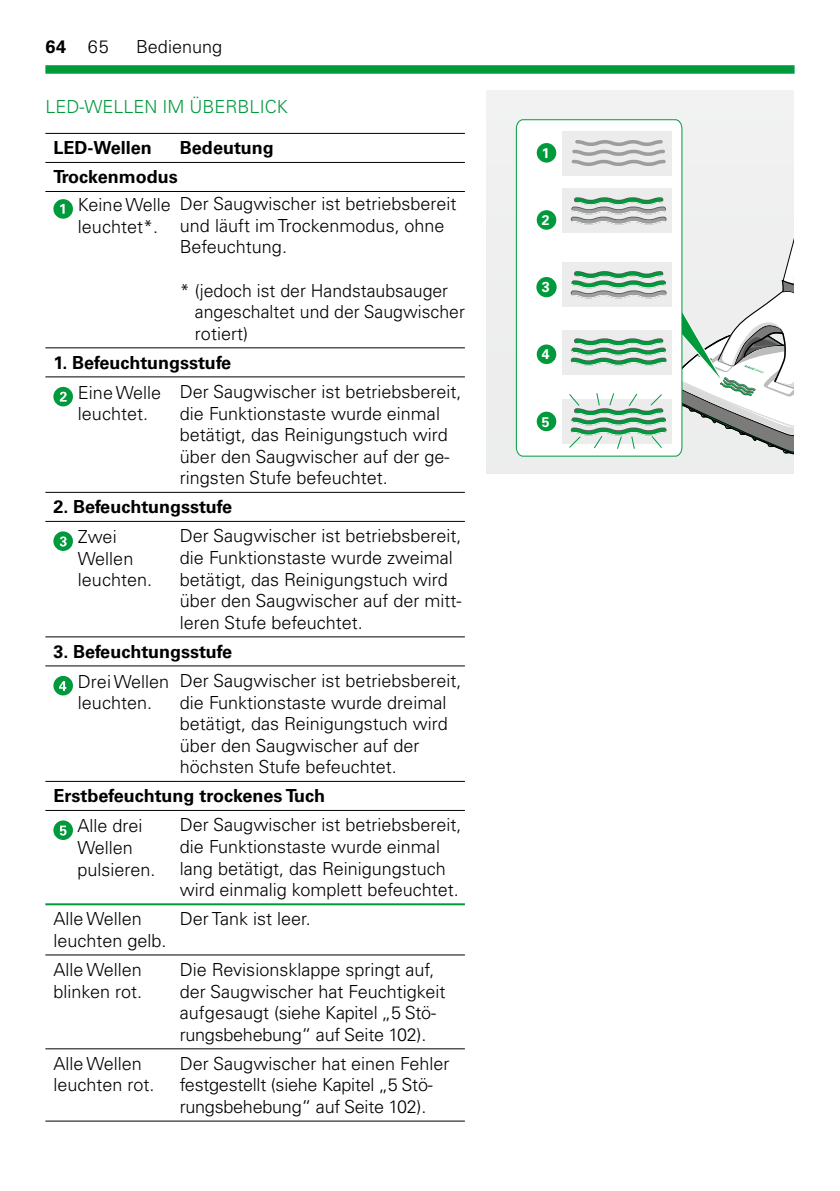
<style>
.page{position:relative;width:840px;height:1191px;background:#fff}
.page>*{position:absolute;margin:0;border:0;box-sizing:border-box;transform-origin:0 0}
.t1{font:300 18px/21.6px "Univers LT Pro 45";color:#000}
.t2{font:700 18px "Univers LT Pro 65";color:#000}
.t3{font:300 18px "Univers LT Pro 45";color:#009a3d}
.t4{font:700 14.4px "Univers LT Std";color:#fff}
.t5{font:700 14px "Univers LT Std";color:#fff}
.s1{font-family:"Univers LT Pro 45";font-weight:300}
</style>
<div class="page">
<div style="left:45px;top:65px;width:749px;height:9px;background:#009a3d"></div>
<hr style="left:45px;top:954px;width:135px;height:1px;background:#000">
<hr style="left:180px;top:954px;width:284px;height:1px;background:#000">
<hr style="left:45px;top:1048px;width:135px;height:1px;background:#000">
<hr style="left:180px;top:1048px;width:284px;height:1px;background:#000">
<hr style="left:45px;top:1120px;width:135px;height:1px;background:#000">
<hr style="left:180px;top:1120px;width:284px;height:1px;background:#000">
<hr style="left:45px;top:133px;width:135px;height:1px;background:#000">
<hr style="left:180px;top:133px;width:284px;height:1px;background:#000">
<hr style="left:45px;top:162px;width:135px;height:1px;background:#000">
<hr style="left:180px;top:162px;width:284px;height:1px;background:#000">
<hr style="left:45px;top:191px;width:135px;height:1px;background:#000">
<hr style="left:180px;top:191px;width:284px;height:1px;background:#000">
<hr style="left:45px;top:347px;width:135px;height:1px;background:#000">
<hr style="left:180px;top:347px;width:284px;height:1px;background:#000">
<hr style="left:45px;top:376px;width:135px;height:1px;background:#000">
<hr style="left:180px;top:376px;width:284px;height:1px;background:#000">
<hr style="left:45px;top:492px;width:135px;height:1px;background:#000">
<hr style="left:180px;top:492px;width:284px;height:1px;background:#000">
<hr style="left:45px;top:521px;width:135px;height:1px;background:#000">
<hr style="left:180px;top:521px;width:284px;height:1px;background:#000">
<hr style="left:45px;top:636px;width:135px;height:1px;background:#000">
<hr style="left:180px;top:636px;width:284px;height:1px;background:#000">
<hr style="left:45px;top:665px;width:135px;height:1px;background:#000">
<hr style="left:180px;top:665px;width:284px;height:1px;background:#000">
<hr style="left:45px;top:781px;width:135px;height:1px;background:#000">
<hr style="left:180px;top:781px;width:284px;height:1px;background:#000">
<hr style="left:45px;top:810px;width:135px;height:1px;background:#000">
<hr style="left:180px;top:810px;width:284px;height:1px;background:#000">
<hr style="left:45px;top:903px;width:135px;height:2px;background:#009a3d">
<hr style="left:180px;top:903px;width:284px;height:2px;background:#009a3d">
<div style="left:53px;top:199px;width:20px;height:20px;background:#009a3d;border-radius:50%"></div>
<svg style="left:60px;top:204px;width:5px;height:10px"></svg>
<div style="left:53px;top:387px;width:20px;height:19px;background:#009a3d;border-radius:50%"></div>
<svg style="left:60px;top:392px;width:7px;height:9px"></svg>
<svg style="left:53px;top:531px;width:20px;height:20px"></svg>
<svg style="left:60px;top:536px;width:7px;height:10px"></svg>
<div style="left:53px;top:676px;width:20px;height:19px;background:#009a3d;border-radius:50%"></div>
<svg style="left:59px;top:681px;width:7px;height:10px"></svg>
<div style="left:53px;top:820px;width:20px;height:20px;background:#009a3d;border-radius:50%"></div>
<svg style="left:60px;top:825px;width:7px;height:10px"></svg>
<div style="left:486px;top:91px;width:306px;height:383px;background:#f0f0f0"></div>
<svg style="left:515px;top:119px;width:167px;height:338px"></svg>
<div style="left:562px;top:329px;width:109px;height:45px;background:#ececed"></div>
<div style="left:562px;top:399px;width:109px;height:45px;background:#ececed"></div>
<div style="left:562px;top:262px;width:109px;height:45px;background:#ececed"></div>
<div style="left:562px;top:188px;width:109px;height:45px;background:#ececed"></div>
<svg style="left:570px;top:197px;width:96px;height:28px"></svg>
<div style="left:562px;top:131px;width:109px;height:45px;background:#ececed"></div>
<svg style="left:568px;top:233px;width:224px;height:222px"></svg>
<div style="left:536px;top:143px;width:20px;height:20px;background:#009a3d;border-radius:50%"></div>
<div style="left:536px;top:210px;width:20px;height:20px;background:#009a3d;border-radius:50%"></div>
<div style="left:536px;top:277px;width:20px;height:20px;background:#009a3d;border-radius:50%"></div>
<div style="left:536px;top:344px;width:20px;height:20px;background:#009a3d;border-radius:50%"></div>
<div style="left:536px;top:412px;width:20px;height:19px;background:#009a3d;border-radius:50%"></div>
<svg style="left:571px;top:140px;width:94px;height:26px"></svg>
<p class="t2" style="left:45px;top:36px;width:65px">64 <span class="s1">65</span></p>
<p class="t1" style="left:136px;top:36px;width:87px">Bedienung</p>
<p class="t3" style="left:45px;top:96px;width:244px">LED-WELLEN IM ÜBERBLICK</p>
<p class="t2" style="left:53px;top:137px;width:100px">LED-Wellen</p>
<p class="t2" style="left:180px;top:137px;width:95px">Bedeutung</p>
<p class="t2" style="left:53px;top:166px;width:126px">Trockenmodus</p>
<p class="t1" style="left:78px;top:194px;width:94px">Keine Welle leuchtet*.</p>
<p class="t1" style="left:180px;top:193px;width:278px">Der Saugwischer ist betriebsbereit und läuft im Trockenmodus, ohne<br>Befeuchtung.</p>
<p class="t1" style="left:195px;top:279px;width:271px;text-indent:-15px">* (jedoch ist der Handstaubsauger angeschaltet und der Saugwischer rotiert)</p>
<p class="t2" style="left:53px;top:352px;width:179px">1. Befeuchtungsstufe</p>
<p class="t1" style="left:78px;top:381px;width:85px">Eine Welle leuchtet.</p>
<p class="t1" style="left:180px;top:381px;width:283px">Der Saugwischer ist betriebsbereit, die Funktionstaste wurde einmal betätigt, das Reinigungstuch wird über den Saugwischer auf der ge&shy;ringsten Stufe befeuchtet.</p>
<p class="t2" style="left:53px;top:496px;width:180px">2. Befeuchtungsstufe</p>
<p class="t1" style="left:78px;top:526px;width:76px">Zwei<br>Wellen leuchten.</p>
<p class="t1" style="left:180px;top:525px;width:283px">Der Saugwischer ist betriebsbereit, die Funktionstaste wurde zweimal betätigt, das Reinigungstuch wird über den Saugwischer auf der mitt&shy;leren Stufe befeuchtet.</p>
<p class="t2" style="left:53px;top:641px;width:180px">3. Befeuchtungsstufe</p>
<p class="t1" style="left:78px;top:670px;width:93px">Drei Wellen leuchten.</p>
<p class="t1" style="left:180px;top:670px;width:283px">Der Saugwischer ist betriebsbereit, die Funktionstaste wurde dreimal betätigt, das Reinigungstuch wird über den Saugwischer auf der höchsten Stufe befeuchtet.</p>
<p class="t2" style="left:53px;top:785px;width:273px">Erstbefeuchtung trockenes Tuch</p>
<p class="t1" style="left:77px;top:815px;width:80px">Alle drei<br>Wellen pulsieren.</p>
<p class="t1" style="left:180px;top:814px;width:283px">Der Saugwischer ist betriebsbereit, die Funktionstaste wurde einmal lang betätigt, das Reinigungstuch wird einmalig komplett befeuchtet.</p>
<p class="t1" style="left:53px;top:908px;width:115px">Alle Wellen leuchten gelb.</p>
<p class="t1" style="left:180px;top:908px;width:132px">Der Tank ist leer.</p>
<p class="t1" style="left:53px;top:958px;width:90px">Alle Wellen blinken rot.</p>
<p class="t1" style="left:180px;top:958px;width:267px">Die Revisionsklappe springt auf, der Saugwischer hat Feuchtigkeit aufgesaugt (siehe Kapitel „5 Stö&shy;rungsbehebung“ auf Seite 102).</p>
<p class="t1" style="left:53px;top:1052px;width:103px">Alle Wellen leuchten rot.</p>
<p class="t1" style="left:180px;top:1052px;width:271px">Der Saugwischer hat einen Fehler festgestellt (siehe Kapitel „5 Stö&shy;rungsbehebung“ auf Seite 102).</p>
<p class="t5" style="left:541px;top:145px;width:9px">1</p>
<p class="t5" style="left:541px;top:212px;width:9px">2</p>
<p class="t4" style="left:541px;top:279px;width:10px">3</p>
<p class="t5" style="left:541px;top:346px;width:9px">4</p>
<p class="t5" style="left:541px;top:413px;width:9px">5</p>
</div>
